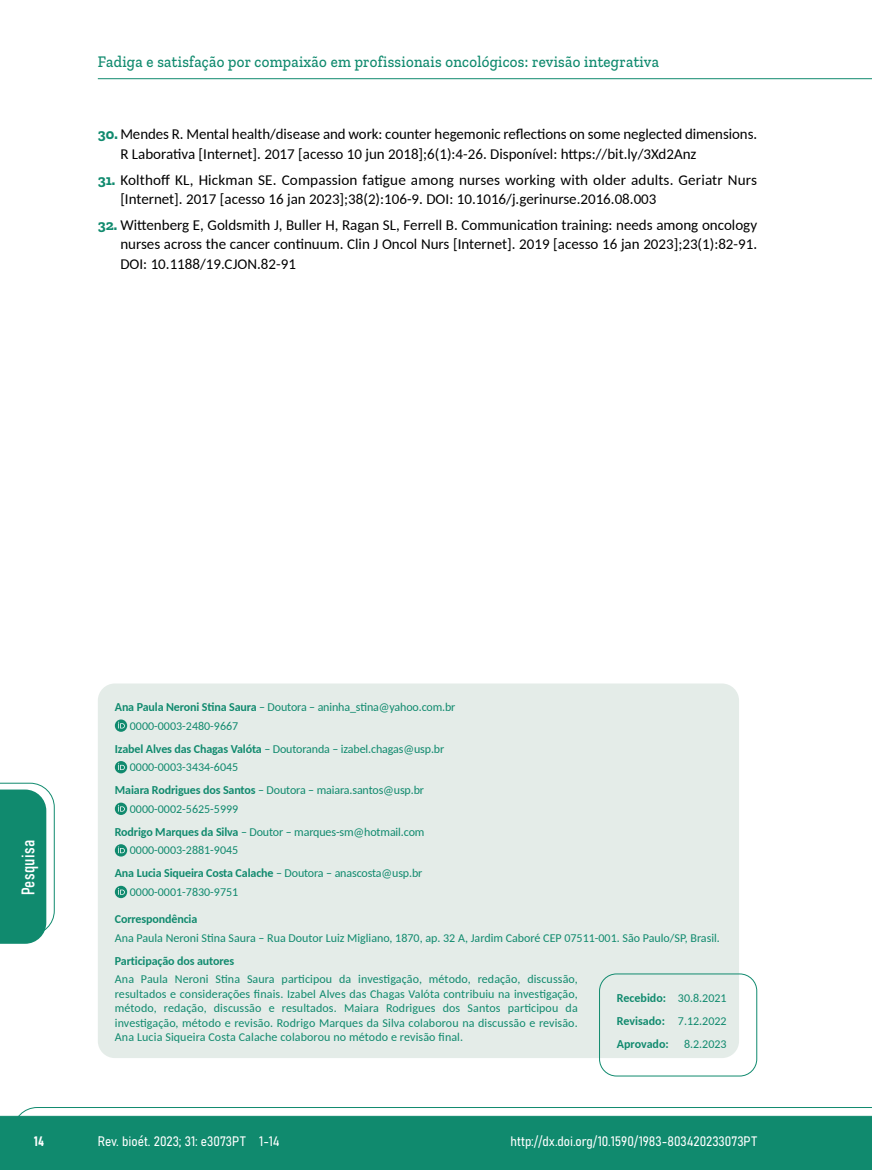
<style>
.page{position:relative;width:872px;height:1170px;background:#fff}
.page>*{position:absolute;margin:0;border:0;box-sizing:border-box;transform-origin:0 0}
.t1{font:18px "Bahnschrift";letter-spacing:.02em;color:#fff}
.t2{font:500 16.5px "Zilla Slab";letter-spacing:.02em;color:#108a6e;scale:.9 1}
.t3{font:15px/19.8px "Carlito";color:#000}
.t4{font:13.5px "Bahnschrift";color:#fff}
.t5{font:12px/18.6px "Carlito";color:#108a6e}
.t6{font:700 12px/23px "Carlito";letter-spacing:-.01em;color:#108a6e;text-align:justify}
.s1{font-family:"Zilla Slab";font-weight:700;color:#108a6e}
.s2{font-weight:700}
.s3{font-weight:400}
</style>
<div class="page">
<svg style="left:12px;top:1107px;width:860px;height:62px;background:#2e9880"></svg>
<hr style="left:98px;top:78px;width:774px;height:1px;background:#108a6e">
<div style="left:98px;top:683px;width:641px;height:374px;background:#e4ece8;border-radius:17px"></div>
<svg style="left:115px;top:719px;width:12px;height:12px"></svg>
<svg style="left:118px;top:721px;width:7px;height:7px"></svg>
<div style="left:115px;top:761px;width:12px;height:12px;background:#108a6e;border-radius:50%"></div>
<svg style="left:118px;top:763px;width:7px;height:7px"></svg>
<svg style="left:115px;top:802px;width:12px;height:12px"></svg>
<svg style="left:118px;top:804px;width:7px;height:7px"></svg>
<svg style="left:115px;top:844px;width:12px;height:12px"></svg>
<svg style="left:118px;top:846px;width:7px;height:7px"></svg>
<svg style="left:115px;top:885px;width:12px;height:13px"></svg>
<svg style="left:118px;top:888px;width:7px;height:6px"></svg>
<div style="left:599px;top:973px;width:158px;height:103px;border:1px solid #108a6e;border-radius:17px"></div>
<svg style="left:0;top:782px;width:55px;height:161px"></svg>
<h2 class="t2" style="left:98px;top:53px;width:625px">Fadiga e satisfação por compaixão em profissionais oncológicos: revisão integrativa</h2>
<p class="t3" style="left:120px;top:124px;width:638px;text-indent:-22px"><span class="s1">30.</span> Mendes R. Mental health/disease and work: counter hegemonic reflections on some neglected dimensions.<br>R Laborativa [Internet]. 2017 [acesso 10 jun 2018];6(1):4-26. Disponível: https://bit.ly/3Xd2Anz</p>
<p class="t3" style="left:120px;top:169px;width:638px;text-indent:-22px"><span class="s1">31.</span> Kolthoff KL, Hickman SE. Compassion fatigue among nurses working with older adults. Geriatr Nurs [Internet]. 2017 [acesso 16 jan 2023];38(2):106-9. DOI: 10.1016/j.gerinurse.2016.08.003</p>
<p class="t3" style="left:120px;top:214px;width:638px;text-align:justify;text-indent:-22px"><span class="s1">32.</span> Wittenberg E, Goldsmith J, Buller H, Ragan SL, Ferrell B. Communication training: needs among oncology nurses across the cancer continuum. Clin J Oncol Nurs [Internet]. 2019 [acesso 16 jan 2023];23(1):82-91.<br>DOI: 10.1188/19.CJON.82-91</p>
<h1 class="t1" style="left:15px;top:895px;width:57px;rotate:-90deg">Pesquisa</h1>
<p class="t5" style="left:130px;top:697px;width:327px;text-indent:-15px"><span class="s2">Ana Paula Neroni Stina Saura</span> – Doutora – aninha_stina@yahoo.com.br<br>0000-0003-2480-9667</p>
<p class="t5" style="left:130px;top:738px;width:316px;text-indent:-15px"><span class="s2">Izabel Alves das Chagas Valóta</span> – Doutoranda – izabel.chagas@usp.br<br>0000-0003-3434-6045</p>
<p class="t5" style="left:130px;top:780px;width:296px;text-indent:-15px"><span class="s2">Maiara Rodrigues dos Santos</span> – Doutora – maiara.santos@usp.br<br>0000-0002-5625-5999</p>
<p class="t5" style="left:130px;top:821px;width:296px;text-indent:-15px"><span class="s2">Rodrigo Marques da Silva</span> – Doutor – marques-sm@hotmail.com<br>0000-0003-2881-9045</p>
<p class="t5" style="left:130px;top:863px;width:294px;text-indent:-15px"><span class="s2">Ana Lucia Siqueira Costa Calache</span> – Doutora – anascosta@usp.br<br>0000-0001-7830-9751</p>
<p class="t6" style="left:115px;top:907px;width:84px">Correspondência</p>
<p class="t5" style="left:115px;top:927px;width:606px">Ana Paula Neroni Stina Saura – Rua Doutor Luiz Migliano, 1870, ap. 32 A, Jardim Caboré CEP 07511-001. São Paulo/SP, Brasil.</p>
<p class="t6" style="left:115px;top:948px;width:121px">Participação dos autores</p>
<p class="t5" style="left:115px;top:971px;width:464px;line-height:14.4px;text-align:justify">Ana Paula Neroni Stina Saura participou da investigação, método, redação, discussão, resultados e considerações finais. Izabel Alves das Chagas Valóta contribuiu na investigação, método, redação, discussão e resultados. Maiara Rodrigues dos Santos participou da investigação, método e revisão. Rodrigo Marques da Silva colaborou na discussão e revisão.<br>Ana Lucia Siqueira Costa Calache colaborou no método e revisão final.</p>
<p class="t6" style="left:617px;top:985px;width:111px">Recebido: <span class="s3">30.8.2021<br></span>Revisado: <span class="s3">7.12.2022<br></span>Aprovado:</p>
<p class="t5" style="left:684px;top:1033px;width:44px">8.2.2023</p>
<p class="t4" style="left:34px;top:1130px;width:11px">14</p>
<p class="t4" style="left:98px;top:1131px;width:183px">Rev. bioét. 2023; 31: e3073PT 1-14</p>
<p class="t4" style="left:510px;top:1131px;width:248px">http://dx.doi.org/10.1590/1983-803420233073PT</p>
</div>
